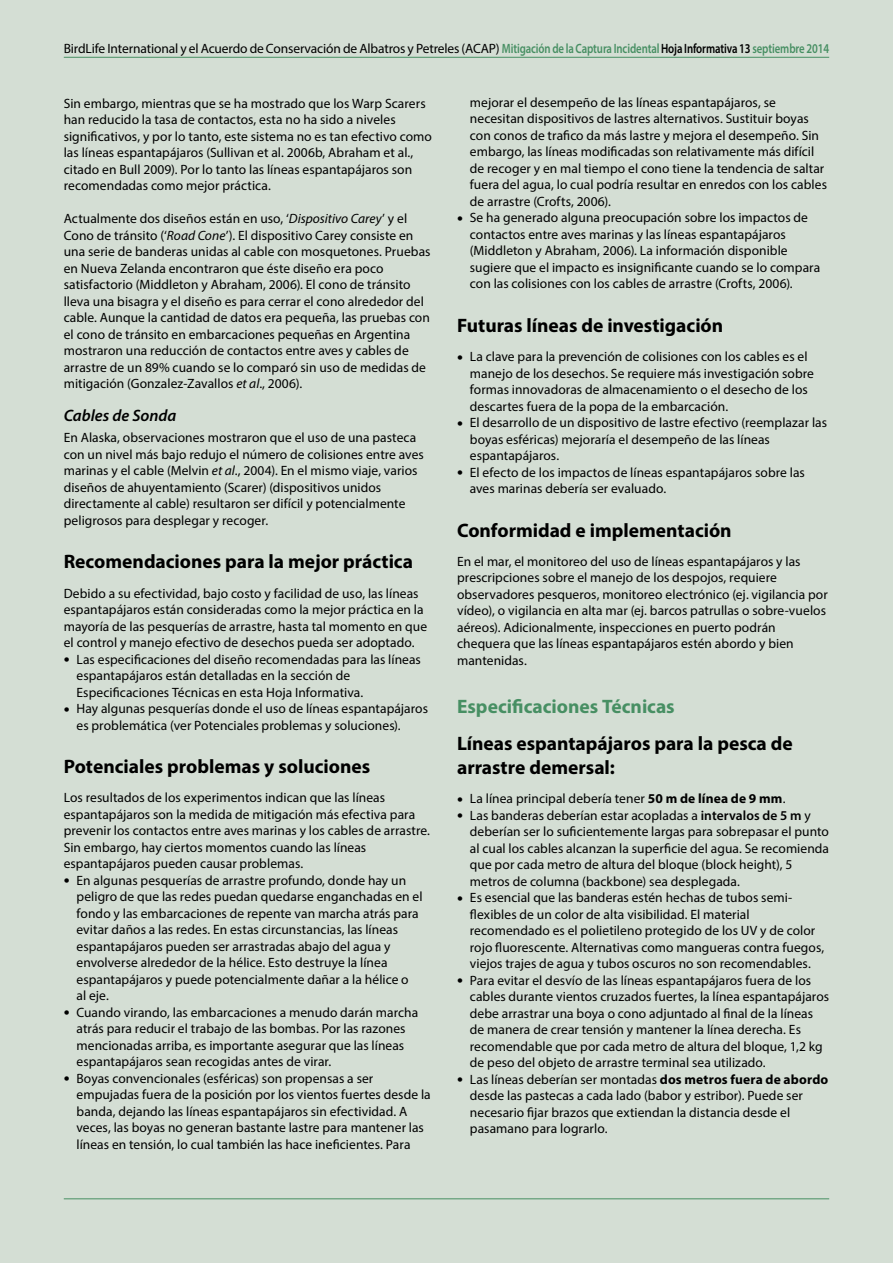
<style>
.page{position:relative;width:893px;height:1263px;background:#d4ded4}
.page>*{position:absolute;margin:0;border:0;box-sizing:border-box;transform-origin:0 0}
.t1{font:700 19.5px/24px "Myriad Pro";color:#000}
.t2{font:700 19.5px "Myriad Pro";color:#478f63}
.t3{font:italic 600 16.5px "Myriad Pro";color:#000}
.t4{font:13.5px/16.5px "Myriad Pro";letter-spacing:.005em;color:#000}
.s1{font-weight:600;color:#478f63}
.s2{font-weight:600}
.s3{font-style:italic}
.s4{font-size:21px}
.s5{font-weight:700}
</style>
<div class="page">
<hr style="left:64px;top:1198px;width:765px;height:1px;background:#478f63">
<hr style="left:64px;top:57px;width:765px;height:1px;background:#478f63">
<p class="t4" style="left:64px;top:40px;width:767px">BirdLife International y el Acuerdo de Conservación de Albatros y Petreles (ACAP) <span class="s1">Mitigación de la Captura Incidental</span> <span class="s2">Hoja Informativa 13</span> <span class="s1">septiembre 2014</span></p>
<p class="t4" style="left:64px;top:95px;width:370px">Sin embargo, mientras que se ha mostrado que los Warp Scarers han reducido la tasa de contactos, esta no ha sido a niveles significativos, y por lo tanto, este sistema no es tan efectivo como las líneas espantapájaros (Sullivan et al. 2006b, Abraham et al., citado en Bull 2009). Por lo tanto las líneas espantapájaros son recomendadas como mejor práctica.</p>
<p class="t4" style="left:64px;top:210px;width:368px">Actualmente dos diseños están en uso, ‘<span class="s3">Dispositivo Carey</span>’ y el Cono de tránsito (‘<span class="s3">Road Cone</span>’). El dispositivo Carey consiste en una serie de banderas unidas al cable con mosquetones. Pruebas en Nueva Zelanda encontraron que éste diseño era poco satisfactorio (Middleton y Abraham, 2006). El cono de tránsito lleva una bisagra y el diseño es para cerrar el cono alrededor del cable. Aunque la cantidad de datos era pequeña, las pruebas con el cono de tránsito en embarcaciones pequeñas en Argentina mostraron una reducción de contactos entre aves y cables de arrastre de un 89% cuando se lo comparó sin uso de medidas de mitigación (Gonzalez-Zavallos <span class="s3">et al</span>., 2006).</p>
<p class="t3" style="left:64px;top:405px;width:114px">Cables de Sonda</p>
<p class="t4" style="left:64px;top:429px;width:362px">En Alaska, observaciones mostraron que el uso de una pasteca con un nivel más bajo redujo el número de colisiones entre aves marinas y el cable (Melvin <span class="s3">et al</span>., 2004). En el mismo viaje, varios diseños de ahuyentamiento (Scarer) (dispositivos unidos directamente al cable) resultaron ser difícil y potencialmente peligrosos para desplegar y recoger.</p>
<h1 class="t1" style="left:64px;top:549px;width:351px">Recomendaciones para la mejor práctica</h1>
<p class="t4" style="left:64px;top:584px;width:365px">Debido a su efectividad, bajo costo y facilidad de uso, las líneas espantapájaros están consideradas como la mejor práctica en la mayoría de las pesquerías de arrastre, hasta tal momento en que el control y manejo efectivo de desechos pueda ser adoptado.</p>
<p class="t4" style="left:77px;top:650px;width:346px;text-indent:-13px"><span class="s4">•</span> Las especificaciones del diseño recomendadas para las líneas espantapájaros están detalladas en la sección de<br>Especificaciones Técnicas en esta Hoja Informativa.</p>
<p class="t4" style="left:77px;top:700px;width:353px;text-indent:-13px"><span class="s4">•</span> Hay algunas pesquerías donde el uso de líneas espantapájaros es problemática (ver Potenciales problemas y soluciones).</p>
<h1 class="t1" style="left:64px;top:754px;width:308px">Potenciales problemas y soluciones</h1>
<p class="t4" style="left:64px;top:789px;width:368px">Los resultados de los experimentos indican que las líneas espantapájaros son la medida de mitigación más efectiva para prevenir los contactos entre aves marinas y los cables de arrastre.<br>Sin embargo, hay ciertos momentos cuando las líneas espantapájaros pueden causar problemas.</p>
<p class="t4" style="left:77px;top:872px;width:348px;text-indent:-13px"><span class="s4">•</span> En algunas pesquerías de arrastre profundo, donde hay un peligro de que las redes puedan quedarse enganchadas en el fondo y las embarcaciones de repente van marcha atrás para evitar daños a las redes. En estas circunstancias, las líneas espantapájaros pueden ser arrastradas abajo del agua y envolverse alrededor de la hélice. Esto destruye la línea espantapájaros y puede potencialmente dañar a la hélice o<br>al eje.</p>
<p class="t4" style="left:77px;top:1004px;width:343px;text-indent:-13px"><span class="s4">•</span> Cuando virando, las embarcaciones a menudo darán marcha atrás para reducir el trabajo de las bombas. Por las razones mencionadas arriba, es importante asegurar que las líneas espantapájaros sean recogidas antes de virar.</p>
<p class="t4" style="left:77px;top:1070px;width:356px;text-indent:-13px"><span class="s4">•</span> Boyas convencionales (esféricas) son propensas a ser empujadas fuera de la posición por los vientos fuertes desde la banda, dejando las líneas espantapájaros sin efectividad. A veces, las boyas no generan bastante lastre para mantener las líneas en tensión, lo cual también las hace ineficientes. Para</p>
<p class="t4" style="left:470px;top:94px;width:359px">mejorar el desempeño de las líneas espantapájaros, se necesitan dispositivos de lastres alternativos. Sustituir boyas con conos de trafico da más lastre y mejora el desempeño. Sin embargo, las líneas modificadas son relativamente más difícil de recoger y en mal tiempo el cono tiene la tendencia de saltar fuera del agua, lo cual podría resultar en enredos con los cables de arrastre (Crofts, 2006).</p>
<p class="t4" style="left:470px;top:209px;width:352px;text-indent:-13px"><span class="s4">•</span> Se ha generado alguna preocupación sobre los impactos de contactos entre aves marinas y las líneas espantapájaros (Middleton y Abraham, 2006). La información disponible sugiere que el impacto es insignificante cuando se lo compara con las colisiones con los cables de arrastre (Crofts, 2006).</p>
<h1 class="t1" style="left:457px;top:313px;width:268px">Futuras líneas de investigación</h1>
<p class="t4" style="left:470px;top:348px;width:346px;text-indent:-13px"><span class="s4">•</span> La clave para la prevención de colisiones con los cables es el manejo de los desechos. Se requiere más investigación sobre formas innovadoras de almacenamiento o el desecho de los descartes fuera de la popa de la embarcación.</p>
<p class="t4" style="left:470px;top:414px;width:359px;text-indent:-13px"><span class="s4">•</span> El desarrollo de un dispositivo de lastre efectivo (reemplazar las boyas esféricas) mejoraría el desempeño de las líneas espantapájaros.</p>
<p class="t4" style="left:470px;top:464px;width:336px;text-indent:-13px"><span class="s4">•</span> El efecto de los impactos de líneas espantapájaros sobre las aves marinas debería ser evaluado.</p>
<h1 class="t1" style="left:457px;top:517px;width:276px">Conformidad e implementación</h1>
<p class="t4" style="left:457px;top:553px;width:372px">En el mar, el monitoreo del uso de líneas espantapájaros y las prescripciones sobre el manejo de los despojos, requiere observadores pesqueros, monitoreo electrónico (ej. vigilancia por vídeo), o vigilancia en alta mar (ej. barcos patrullas o sobre-vuelos aéreos). Adicionalmente, inspecciones en puerto podrán chequera que las líneas espantapájaros estén abordo y bien mantenidas.</p>
<h1 class="t2" style="left:457px;top:694px;width:219px">Especificaciones Técnicas</h1>
<h1 class="t1" style="left:457px;top:731px;width:337px">Líneas espantapájaros para la pesca de arrastre demersal:</h1>
<p class="t4" style="left:457px;top:790px;width:330px"><span class="s4">•</span> La línea principal debería tener <span class="s5">50 m de línea de 9 mm</span>.</p>
<p class="t4" style="left:470px;top:807px;width:361px;text-indent:-13px"><span class="s4">•</span> Las banderas deberían estar acopladas a <span class="s2">intervalos de 5 m</span> y deberían ser lo suficientemente largas para sobrepasar el punto al cual los cables alcanzan la superficie del agua. Se recomienda que por cada metro de altura del bloque (block height), 5 metros de columna (backbone) sea desplegada.</p>
<p class="t4" style="left:470px;top:889px;width:356px;text-indent:-13px"><span class="s4">•</span> Es esencial que las banderas estén hechas de tubos semi&shy;flexibles de un color de alta visibilidad. El material recomendado es el polietileno protegido de los UV y de color rojo fluorescente. Alternativas como mangueras contra fuegos, viejos trajes de agua y tubos oscuros no son recomendables.</p>
<p class="t4" style="left:470px;top:972px;width:361px;text-indent:-13px"><span class="s4">•</span> Para evitar el desvío de las líneas espantapájaros fuera de los cables durante vientos cruzados fuertes, la línea espantapájaros debe arrastrar una boya o cono adjuntado al final de la líneas de manera de crear tensión y mantener la línea derecha. Es recomendable que por cada metro de altura del bloque, 1,2 kg de peso del objeto de arrastre terminal sea utilizado.</p>
<p class="t4" style="left:470px;top:1071px;width:360px;text-indent:-13px"><span class="s4">•</span> Las líneas deberían ser montadas <span class="s5">dos metros fuera de abordo </span>desde las pastecas a cada lado (babor y estribor). Puede ser necesario fijar brazos que extiendan la distancia desde el pasamano para lograrlo.</p>
</div>
